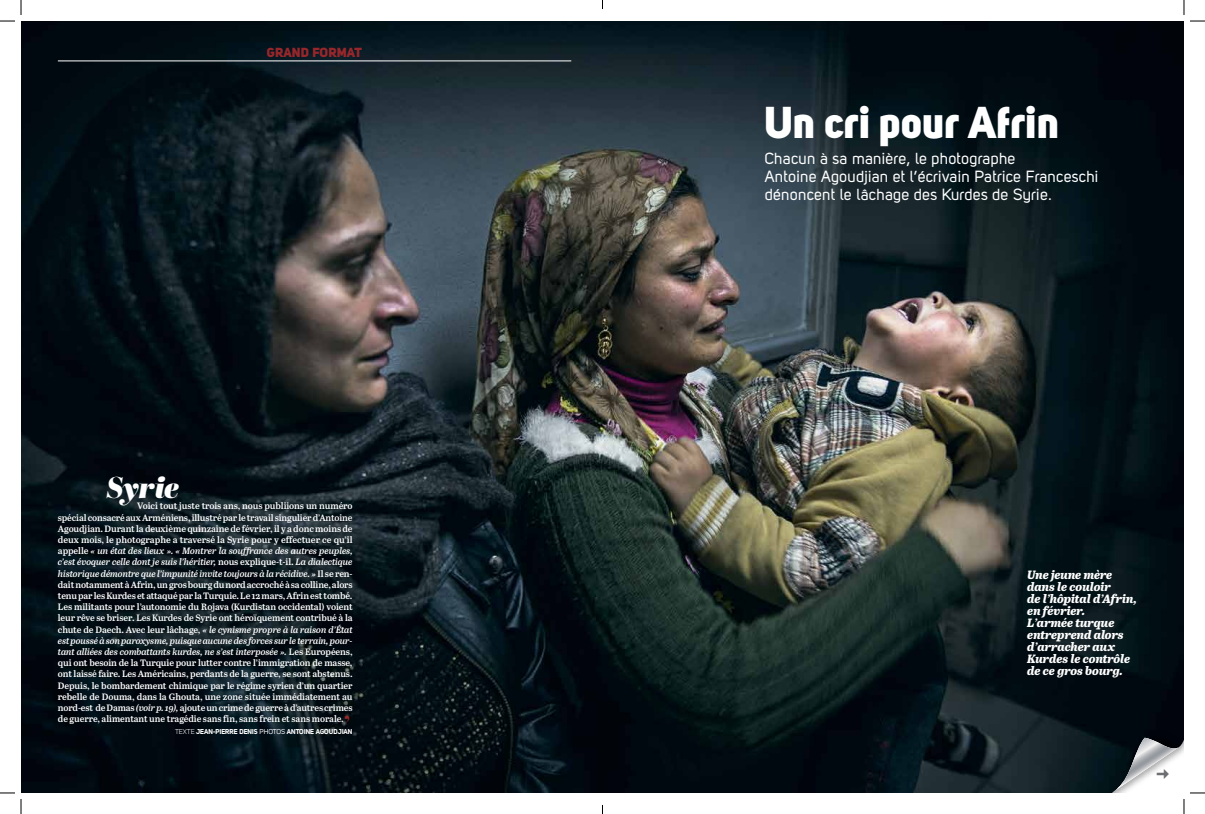
<style>
.page{position:relative;width:1205px;height:814px;background:#fff}
.page>*{position:absolute;margin:0;border:0;box-sizing:border-box;transform-origin:0 0}
.t1{font:44px "Uni Sans Heavy";letter-spacing:-.005em;color:#fff}
.t2{font:italic 900 30px "Abril Display";letter-spacing:-.005em;color:#fff}
.t3{font:900 25px "Abril Display";color:#98272b}
.t4{font:16px/18px "Uni Sans Regular";letter-spacing:.01em;color:#fff}
.t5{font:13px "Uni Sans Heavy";color:#98272b}
.t6{font:italic 800 12px/12px "Abril Text";letter-spacing:-.015em;color:#fff}
.t7{font:600 9.2px/11.2px "Abril Text";letter-spacing:-.005em;color:#fff;text-align:justify}
.t8{font:7px "Uni Sans Bold";letter-spacing:-.02em;color:#fff}
.s1{font-style:italic}
.s2{font-family:"Uni Sans Book"}
.s3{font-family:"Uni Sans Regular"}
</style>
<div class="page">
<img style="left:21px;top:21px;width:1162px;height:771px">
<div style="left:1026px;top:661px;width:157px;height:131px;background:#020b12"></div>
<hr style="left:58px;top:61px;width:513px;height:1px;background:#fff">
<svg style="left:0;top:0;width:22px;height:22px"></svg>
<svg style="left:0;top:791px;width:22px;height:22px"></svg>
<svg style="left:1183px;top:0;width:21px;height:22px"></svg>
<svg style="left:1019px;top:668px;width:185px;height:145px"></svg>
<h3 class="t5" style="left:267px;top:45px;width:96px">GRAND FORMAT</h3>
<h2 class="t2" style="left:106px;top:466px;width:74px">Syrie</h2>
<p class="t7" style="left:58px;top:499px;width:296px;text-indent:79px">Voici tout juste trois ans, nous publiions un numéro spécial consacré aux Arméniens, illustré par le travail singulier d’Antoine Agoudjian. Durant la deuxième quinzaine de février, il y a donc moins de deux mois, le photographe a traversé la Syrie pour y effectuer ce qu’il appelle <span class="s1">« un état des lieux ». « Montrer la souffrance des autres peuples, c’est évoquer celle dont je suis l’héritier,</span> nous explique-t-il. <span class="s1">La dialectique historique démontre que l’impunité invite toujours à la récidive. »</span> Il se ren&shy;dait notamment à Afrin, un gros bourg du nord accroché à sa colline, alors tenu par les Kurdes et attaqué par la Turquie. Le 12 mars, Afrin est tombé.<br>Les militants pour l’autonomie du Rojava (Kurdistan occidental) voient leur rêve se briser. Les Kurdes de Syrie ont héroïquement contribué à la chute de Daech. Avec leur lâchage, <span class="s1">« le cynisme propre à la raison d’État est poussé à son paroxysme, puisque aucune des forces sur le terrain, pour&shy;tant alliées des combattants kurdes, ne s’est interposée ».</span> Les Européens, qui ont besoin de la Turquie pour lutter contre l’immigration de masse, ont laissé faire. Les Américains, perdants de la guerre, se sont abstenus.<br>Depuis, le bombardement chimique par le régime syrien d’un quartier rebelle de Douma, dans la Ghouta, une zone située immédiatement au nord-est de Damas <span class="s1">(voir p. 19),</span> ajoute un crime de guerre à d’autres crimes de guerre, alimentant une tragédie sans fin, sans frein et sans morale.</p>
<p class="t8" style="left:175px;top:726px;width:179px"><span class="s2">TEXTE</span> JEAN-PIERRE DENIS <span class="s3">PHOTOS</span> ANTOINE AGOUDJIAN</p>
<h3 class="t3" style="left:344px;top:707px;width:8px">’</h3>
<h1 class="t1" style="left:764px;top:96px;width:297px">Un cri pour Afrin</h1>
<h3 class="t4" style="left:764px;top:149px;width:335px">Chacun à sa manière, le photographe<br>Antoine Agoudjian et l’écrivain Patrice Franceschi dénoncent le lâchage des Kurdes de Syrie.</h3>
<h3 class="t6" style="left:1027px;top:568px;width:111px">Une jeune mère dans le couloir<br>de l’hôpital d’Afrin, en février.<br>L’armée turque entreprend alors d’arracher aux<br>Kurdes le contrôle de ce gros bourg.</h3>
</div>
